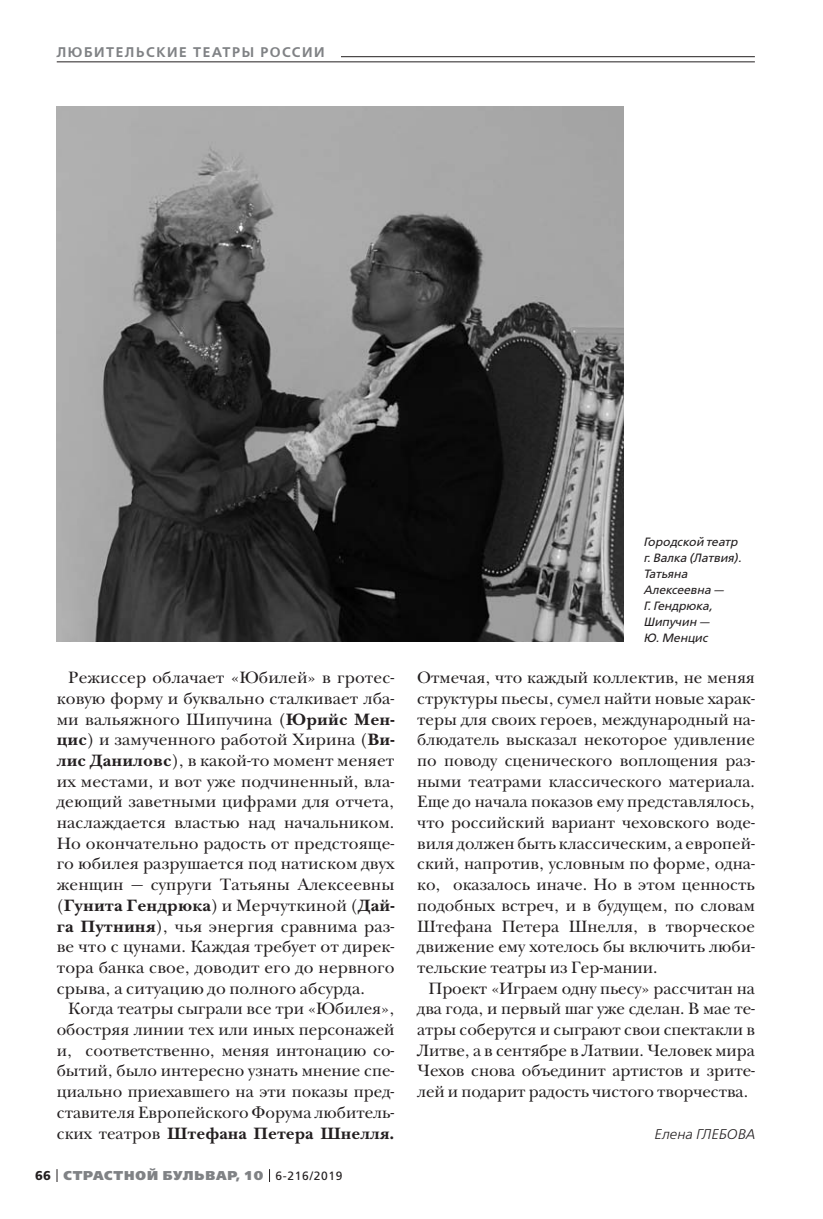
<style>
.page{position:relative;width:823px;height:1219px;background:#fff}
.page>*{position:absolute;margin:0;border:0;box-sizing:border-box;transform-origin:0 0}
.t1{font:17px/20.6px "New Baskerville ITC";color:#231f20;text-align:justify}
.t2{font:600 14px "Free Set";letter-spacing:.11em;color:#808285}
.t3{font:italic 300 14px "Free Set";letter-spacing:.01em;color:#231f20}
.t4{font:800 12.8px "Free Set";letter-spacing:.07em;color:#808285}
.t5{font:italic 12px/16px "Free Set";color:#231f20}
.s1{font-weight:700}
.s2{font-weight:700;color:#231f20}
.s3{font-weight:400;font-size:12px;color:#231f20}
</style>
<div class="page">
<svg style="left:57px;top:1169px;width:1px;height:13px"></svg>
<svg style="left:269px;top:1169px;width:1px;height:13px"></svg>
<hr style="left:57px;top:56px;width:697px;height:1px;background:#231f20">
<div style="left:57px;top:41px;width:283px;height:21px;background:#fff"></div>
<hr style="left:57px;top:62px;width:697px;height:1px;background:#231f20">
<img style="left:57px;top:106px;width:566px;height:536px">
<p class="t2" style="left:57px;top:45px;width:269px">ЛЮБИТЕЛЬСКИЕ ТЕАТРЫ РОССИИ</p>
<p class="t1" style="left:57px;top:669px;width:339px;text-indent:11px">Режиссер облачает «Юбилей» в гротес&shy;ковую форму и буквально сталкивает лба&shy;ми вальяжного Шипучина (<span class="s1">Юрийс Мен&shy;цис</span>) и замученного работой Хирина (<span class="s1">Ви&shy;лис Даниловс</span>), в какой-то момент меняет их местами, и вот уже подчиненный, вла&shy;деющий заветными цифрами для отчета, наслаждается властью над начальником.<br>Но окончательно радость от предстояще&shy;го юбилея разрушается под натиском двух женщин — супруги Татьяны Алексеевны (<span class="s1">Гунита Гендрюка</span>) и Мерчуткиной (<span class="s1">Дай&shy;га Путниня</span>), чья энергия сравнима раз&shy;ве что с цунами. Каждая требует от дирек&shy;тора банка свое, доводит его до нервного срыва, а ситуацию до полного абсурда.</p>
<p class="t1" style="left:57px;top:1000px;width:339px;text-indent:11px">Когда театры сыграли все три «Юбилея», обостряя линии тех или иных персонажей и, соответственно, меняя интонацию со&shy;бытий, было интересно узнать мнение спе&shy;циально приехавшего на эти показы пред&shy;ставителя Европейского Форума любитель&shy;ских театров <span class="s1">Штефана Петера Шнелля.</span></p>
<p class="t4" style="left:35px;top:1169px;width:309px"><span class="s2">66</span> СТРАСТНОЙ БУЛЬВАР, 10 <span class="s3">6-216/2019</span></p>
<p class="t5" style="left:643px;top:534px;width:99px">Городской театр г. Валка (Латвия).<br>Татьяна<br>Алексеевна —<br>Г. Гендрюка,<br>Шипучин —<br>Ю. Менцис</p>
<p class="t1" style="left:417px;top:669px;width:339px">Отмечая, что каждый коллектив, не меняя структуры пьесы, сумел найти новые харак&shy;теры для своих героев, международный на&shy;блюдатель высказал некоторое удивление по поводу сценического воплощения раз&shy;ными театрами классического материала.<br>Еще до начала показов ему представлялось, что российский вариант чеховского воде&shy;виля должен быть классическим, а европей&shy;ский, напротив, условным по форме, одна&shy;ко, оказалось иначе. Но в этом ценность подобных встреч, и в будущем, по словам Штефана Петера Шнелля, в творческое движение ему хотелось бы включить люби&shy;тельские театры из Гер-мании.</p>
<p class="t1" style="left:417px;top:979px;width:339px;text-indent:11px">Проект «Играем одну пьесу» рассчитан на два года, и первый шаг уже сделан. В мае те&shy;атры соберутся и сыграют свои спектакли в Литве, а в сентябре в Латвии. Человек мира Чехов снова объединит артистов и зрите&shy;лей и подарит радость чистого творчества.</p>
<p class="t3" style="left:653px;top:1127px;width:102px">Елена ГЛЕБОВА</p>
</div>
